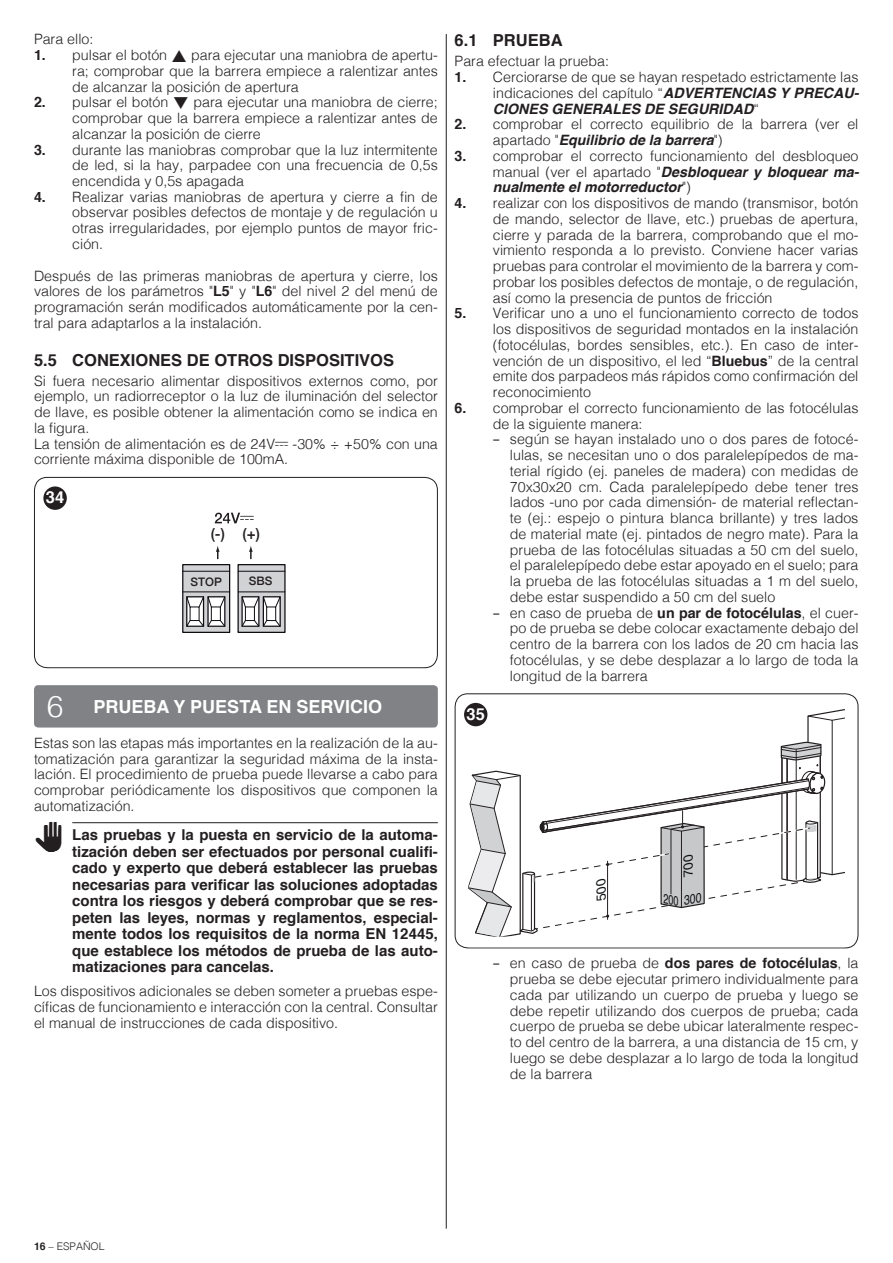
<style>
.page{position:relative;width:893px;height:1263px;background:#fff}
.page>*{position:absolute;margin:0;border:0;box-sizing:border-box;transform-origin:0 0}
.t1{font:700 18px "Helvetica";color:#fff}
.t2{font:700 16.5px "Helvetica";color:#231f20}
.t3{font:700 16.5px "Helvetica";color:#fff}
.t4{font:700 15px/16.5px "Helvetica";color:#231f20;text-align:justify}
.t5{font:500 15px "Helvetica Neue";color:#231f20}
.t6{font:300 14.25px/15.8px "Helvetica";color:#231f20;text-align:justify}
.t7{font:italic 13.2px "Helvetica";color:#111416}
.t8{font:500 11.7px "Helvetica Neue";color:#231f20}
.t9{font:300 10.5px "Helvetica";color:#231f20}
.s1{font-weight:700}
.s2{font-family:"Nice tasti";font-weight:400;font-size:16.5px}
.s3{font-family:"Simbolielettrici";font-weight:400}
.s4{font-weight:300;font-size:30px}
.s5{font-family:"NICE Simboli";font-weight:400;font-size:28.5px}
.s6{font-weight:700;font-style:italic}
.s7{font-family:"Open Sans";font-weight:400}
</style>
<div class="page">
<hr style="left:72px;top:822px;width:366px;height:1px;background:#231f20">
<div style="left:34px;top:477px;width:404px;height:191px;border:1px solid #231f20;border-radius:13px"></div>
<div style="left:183px;top:565px;width:47px;height:67px;background:#d1d2d4"></div>
<div style="left:182px;top:564px;width:48px;height:69px;border:1px solid #0f0c12"></div>
<hr style="left:183px;top:571px;width:47px;height:1px;background:#0f0c12">
<hr style="left:183px;top:592px;width:47px;height:1px;background:#0f0c12">
<div style="left:208px;top:597px;width:17px;height:29px;background:#fff"></div>
<div style="left:207px;top:596px;width:18px;height:31px;border:1px solid #0f0c12"></div>
<div style="left:211px;top:607px;width:10px;height:14px;border:1px solid #0f0c12"></div>
<svg style="left:220px;top:596px;width:6px;height:12px"></svg>
<svg style="left:219px;top:620px;width:7px;height:7px"></svg>
<svg style="left:187px;top:597px;width:17px;height:29px"></svg>
<div style="left:186px;top:596px;width:18px;height:31px;border:1px solid #0f0c12"></div>
<svg style="left:183px;top:592px;width:8px;height:18px"></svg>
<svg style="left:198px;top:596px;width:14px;height:12px"></svg>
<svg style="left:198px;top:620px;width:14px;height:7px"></svg>
<svg style="left:186px;top:620px;width:5px;height:7px"></svg>
<div style="left:238px;top:565px;width:47px;height:67px;background:#d1d2d4"></div>
<div style="left:237px;top:564px;width:49px;height:69px;border:1px solid #0f0c12"></div>
<hr style="left:238px;top:571px;width:47px;height:1px;background:#0f0c12">
<hr style="left:238px;top:592px;width:47px;height:1px;background:#0f0c12">
<div style="left:263px;top:597px;width:17px;height:29px;background:#fff"></div>
<div style="left:263px;top:596px;width:18px;height:31px;border:1px solid #0f0c12"></div>
<div style="left:266px;top:607px;width:10px;height:14px;border:1px solid #0f0c12"></div>
<svg style="left:275px;top:596px;width:6px;height:12px"></svg>
<svg style="left:275px;top:620px;width:6px;height:7px"></svg>
<div style="left:242px;top:597px;width:17px;height:29px;background:#fff"></div>
<div style="left:241px;top:596px;width:18px;height:31px;border:1px solid #0f0c12"></div>
<div style="left:245px;top:607px;width:10px;height:14px;border:1px solid #0f0c12"></div>
<svg style="left:239px;top:592px;width:7px;height:18px"></svg>
<svg style="left:254px;top:596px;width:13px;height:12px"></svg>
<svg style="left:254px;top:620px;width:13px;height:7px"></svg>
<svg style="left:241px;top:620px;width:5px;height:7px"></svg>
<svg style="left:215px;top:513px;width:39px;height:10px"></svg>
<svg style="left:216px;top:545px;width:4px;height:14px"></svg>
<svg style="left:249px;top:545px;width:4px;height:14px"></svg>
<div style="left:37px;top:480px;width:398px;height:187px;border:11px solid #fff;border-radius:7px"></div>
<div style="left:43px;top:486px;width:24px;height:24px;background:#231f20;border-radius:50%"></div>
<div style="left:34px;top:685px;width:404px;height:42px;background:#808285;border-radius:4px"></div>
<hr style="left:446px;top:34px;width:1px;height:1194px;background:#231f20">
<div style="left:455px;top:693px;width:403px;height:255px;border:1px solid #231f20;border-radius:13px"></div>
<div style="left:458px;top:697px;width:398px;height:250px;border:11px solid #fff;border-radius:7px"></div>
<div style="left:464px;top:703px;width:23px;height:23px;background:#231f20;border-radius:50%"></div>
<svg style="left:467px;top:705px;width:380px;height:233px"></svg>
<p class="t6" style="left:34px;top:30px;width:61px">Para ello:</p>
<p class="t6" style="left:72px;top:46px;width:367px;text-indent:-38px"><span class="s1">1.</span> pulsar el botón <span class="s2">p</span> para ejecutar una maniobra de apertu&shy;ra; comprobar que la barrera empiece a ralentizar antes de alcanzar la posición de apertura</p>
<p class="t6" style="left:72px;top:93px;width:367px;text-indent:-38px"><span class="s1">2.</span> pulsar el botón <span class="s2">q</span> para ejecutar una maniobra de cierre; comprobar que la barrera empiece a ralentizar antes de alcanzar la posición de cierre</p>
<p class="t6" style="left:72px;top:141px;width:367px;text-indent:-38px"><span class="s1">3.</span> durante las maniobras comprobar que la luz intermitente de led, si la hay, parpadee con una frecuencia de 0,5s encendida y 0,5s apagada</p>
<p class="t6" style="left:72px;top:188px;width:367px;text-indent:-38px"><span class="s1">4.</span> Realizar varias maniobras de apertura y cierre a fin de observar posibles defectos de montaje y de regulación u otras irregularidades, por ejemplo puntos de mayor fric&shy;ción.</p>
<p class="t6" style="left:34px;top:267px;width:405px">Después de las primeras maniobras de apertura y cierre, los valores de los parámetros "<span class="s1">L5</span>" y "<span class="s1">L6</span>" del nivel 2 del menú de programación serán modificados automáticamente por la cen&shy;tral para adaptarlos a la instalación.</p>
<p class="t2" style="left:34px;top:346px;width:362px">5.5 CONEXIONES DE OTROS DISPOSITIVOS</p>
<p class="t6" style="left:34px;top:372px;width:405px;text-align:left">Si fuera necesario alimentar dispositivos externos como, por ejemplo, un radiorreceptor o la luz de iluminación del selector de llave, es posible obtener la alimentación como se indica en la figura.<br>La tensión de alimentación es de 24V<span class="s3">c</span> -30% ÷ +50% con una corriente máxima disponible de 100mA.</p>
<p class="t3" style="left:46px;top:484px;width:20px">34</p>
<p class="t5" style="left:211px;top:521px;width:51px">(-) (+)</p>
<p class="t8" style="left:191px;top:572px;width:33px">STOP</p>
<p class="t8" style="left:249px;top:572px;width:25px">SBS</p>
<p class="t1" style="left:47px;top:692px;width:337px"><span class="s4">6</span> PRUEBA Y PUESTA EN SERVICIO</p>
<p class="t6" style="left:34px;top:734px;width:405px">Estas son las etapas más importantes en la realización de la au&shy;tomatización para garantizar la seguridad máxima de la insta&shy;lación. El procedimiento de prueba puede llevarse a cabo para comprobar periódicamente los dispositivos que componen la automatización.</p>
<p class="t4" style="left:72px;top:827px;width:367px;text-indent:-38px"><span class="s5">m</span> Las pruebas y la puesta en servicio de la automa&shy;tización deben ser efectuados por personal cualifi&shy;cado y experto que deberá establecer las pruebas necesarias para verificar las soluciones adoptadas contra los riesgos y deberá comprobar que se res&shy;peten las leyes, normas y reglamentos, especial&shy;mente todos los requisitos de la norma EN 12445, que establece los métodos de prueba de las auto&shy;matizaciones para cancelas.</p>
<p class="t6" style="left:34px;top:982px;width:405px">Los dispositivos adicionales se deben someter a pruebas espe&shy;cíficas de funcionamiento e interacción con la central. Consultar el manual de instrucciones de cada dispositivo.</p>
<p class="t2" style="left:455px;top:27px;width:109px">6.1 PRUEBA</p>
<p class="t6" style="left:455px;top:52px;width:156px">Para efectuar la prueba:</p>
<p class="t6" style="left:493px;top:68px;width:368px;text-indent:-38px"><span class="s1">1.</span> Cerciorarse de que se hayan respetado estrictamente las indicaciones del capítulo “<span class="s6">ADVERTENCIAS Y PRECAU-CIONES GENERALES DE SEGURIDAD</span>“</p>
<p class="t6" style="left:493px;top:115px;width:367px;text-indent:-38px"><span class="s1">2.</span> comprobar el correcto equilibrio de la barrera (ver el apartado "<span class="s6">Equilibrio de la barrera</span>")</p>
<p class="t6" style="left:493px;top:147px;width:368px;text-indent:-38px"><span class="s1">3.</span> comprobar el correcto funcionamiento del desbloqueo manual (ver el apartado "<span class="s6">Desbloquear y bloquear ma&shy;nualmente el motorreductor</span>")</p>
<p class="t6" style="left:493px;top:194px;width:367px;text-indent:-38px"><span class="s1">4.</span> realizar con los dispositivos de mando (transmisor, botón de mando, selector de llave, etc.) pruebas de apertura, cierre y parada de la barrera, comprobando que el mo&shy;vimiento responda a lo previsto. Conviene hacer varias pruebas para controlar el movimiento de la barrera y com&shy;probar los posibles defectos de montaje, o de regulación, así como la presencia de puntos de fricción</p>
<p class="t6" style="left:493px;top:304px;width:367px;text-indent:-38px"><span class="s1">5.</span> Verificar uno a uno el funcionamiento correcto de todos los dispositivos de seguridad montados en la instalación (fotocélulas, bordes sensibles, etc.). En caso de inter&shy;vención de un dispositivo, el led “<span class="s1">Bluebus</span>” de la central emite dos parpadeos más rápidos como confirmación del reconocimiento</p>
<p class="t6" style="left:493px;top:399px;width:367px;text-indent:-38px"><span class="s1">6.</span> comprobar el correcto funcionamiento de las fotocélulas de la siguiente manera:</p>
<p class="t6" style="left:510px;top:430px;width:350px;text-indent:-17px"><span class="s7">–</span> según se hayan instalado uno o dos pares de fotocé&shy;lulas, se necesitan uno o dos paralelepípedos de ma&shy;terial rígido (ej. paneles de madera) con medidas de 70x30x20 cm. Cada paralelepípedo debe tener tres lados -uno por cada dimensión- de material reflectan&shy;te (ej.: espejo o pintura blanca brillante) y tres lados de material mate (ej. pintados de negro mate). Para la prueba de las fotocélulas situadas a 50 cm del suelo, el paralelepípedo debe estar apoyado en el suelo; para la prueba de las fotocélulas situadas a 1 m del suelo, debe estar suspendido a 50 cm del suelo</p>
<p class="t6" style="left:510px;top:604px;width:350px;text-indent:-17px"><span class="s7">–</span> en caso de prueba de <span class="s1">un par de fotocélulas</span>, el cuer&shy;po de prueba se debe colocar exactamente debajo del centro de la barrera con los lados de 20 cm hacia las fotocélulas, y se debe desplazar a lo largo de toda la longitud de la barrera</p>
<p class="t3" style="left:467px;top:701px;width:20px">35</p>
<p class="t7" style="left:591px;top:900px;width:29px;rotate:-90deg">500</p>
<p class="t7" style="left:678px;top:876px;width:28px;rotate:-90deg">700</p>
<p class="t6" style="left:510px;top:954px;width:350px;text-indent:-17px"><span class="s7">–</span> en caso de prueba de <span class="s1">dos pares de fotocélulas</span>, la prueba se debe ejecutar primero individualmente para cada par utilizando un cuerpo de prueba y luego se debe repetir utilizando dos cuerpos de prueba; cada cuerpo de prueba se debe ubicar lateralmente respec&shy;to del centro de la barrera, a una distancia de 15 cm, y luego se debe desplazar a lo largo de toda la longitud de la barrera</p>
<p class="t9" style="left:34px;top:1237px;width:72px"><span class="s1">16</span> – ESPAÑOL</p>
</div>
